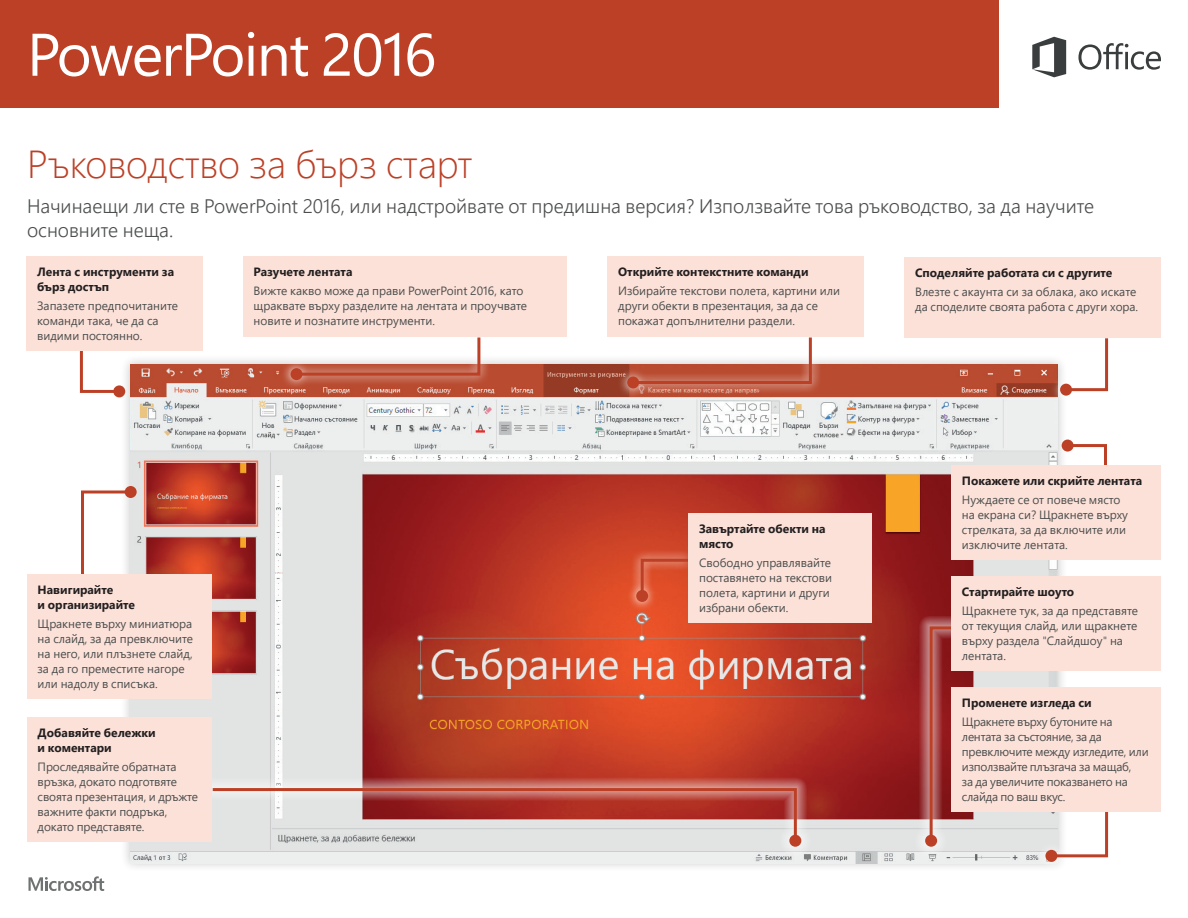
<style>
.page{position:relative;width:1188px;height:918px;background:#fff}
.page>*{position:absolute;margin:0;border:0;box-sizing:border-box;transform-origin:0 0}
.t1{font:60px "Segoe Pro";letter-spacing:-.025em;color:#fff}
.t2{font:300 39px "Segoe Pro";color:#bc4026}
.t3{font:300 19.5px/23.4px "Segoe Pro";color:#4c4e4e}
.t4{font:12px/15px "Segoe Pro";color:#4c4e4e}
.t5{font:700 12px/15px "Segoe Pro";color:#231f20}
.t6{font:12px/15px "Segoe Pro";letter-spacing:-.02em;color:#4c4e4e}
</style>
<div class="page">
<div style="left:0;top:0;width:999px;height:108px;background:#bc4026"></div>
<svg style="left:1078px;top:43px;width:83px;height:27px"></svg>
<svg style="left:1032px;top:37px;width:34px;height:40px"></svg>
<div style="left:120px;top:355px;width:947px;height:517px;background:#231f20;opacity:.25"></div>
<img style="left:130px;top:364px;width:928px;height:499px">
<svg style="left:915px;top:616px;width:73px;height:241px;background:#b87879"></svg>
<svg style="left:928px;top:625px;width:53px;height:219px;background:#ad5d5b"></svg>
<div style="left:925px;top:835px;width:12px;height:12px;background:#bc4026;border-radius:50%"></div>
<svg style="left:28px;top:876px;width:76px;height:15px"></svg>
<svg style="left:202px;top:778px;width:610px;height:79px;background:#d8bab7"></svg>
<svg style="left:210px;top:787px;width:588px;height:57px;background:#ca9995"></svg>
<div style="left:789px;top:835px;width:12px;height:12px;background:#bc4026;border-radius:50%"></div>
<svg style="left:79px;top:351px;width:43px;height:43px"></svg>
<div style="left:113px;top:385px;width:12px;height:12px;background:#bc4026;border-radius:50%"></div>
<svg style="left:281px;top:355px;width:209px;height:34px;background:#c1624b"></svg>
<svg style="left:294px;top:338px;width:188px;height:39px"></svg>
<div style="left:291px;top:368px;width:12px;height:12px;background:#bc4026;border-radius:50%"></div>
<svg style="left:1036px;top:812px;width:31px;height:59px"></svg>
<svg style="left:1048px;top:812px;width:61px;height:47px"></svg>
<div style="left:1045px;top:850px;width:12px;height:12px;background:#bc4026;border-radius:50%"></div>
<svg style="left:81px;top:489px;width:53px;height:85px"></svg>
<div style="left:125px;top:486px;width:12px;height:12px;background:#bc4026;border-radius:50%"></div>
<svg style="left:1065px;top:443px;width:42px;height:22px"></svg>
<div style="left:1062px;top:440px;width:12px;height:12px;background:#bc4026;border-radius:50%"></div>
<svg style="left:627px;top:549px;width:61px;height:62px;background:#de5633"></svg>
<svg style="left:639px;top:557px;width:49px;height:42px;background:#da5433"></svg>
<div style="left:636px;top:590px;width:12px;height:12px;background:#bc4026;border-radius:50%"></div>
<div style="left:27px;top:574px;width:185px;height:125px;background:#fce1d8"></div>
<div style="left:951px;top:576px;width:210px;height:95px;background:#fce1d8"></div>
<div style="left:951px;top:465px;width:210px;height:95px;background:#fce1d8"></div>
<div style="left:951px;top:687px;width:210px;height:125px;background:#fce1d8"></div>
<svg style="left:618px;top:355px;width:204px;height:43px;background:#c26e59"></svg>
<svg style="left:630px;top:338px;width:183px;height:48px"></svg>
<div style="left:627px;top:376px;width:12px;height:12px;background:#bc4026;border-radius:50%"></div>
<svg style="left:1051px;top:355px;width:18px;height:50px"></svg>
<svg style="left:1063px;top:338px;width:46px;height:55px"></svg>
<div style="left:1060px;top:384px;width:12px;height:12px;background:#bc4026;border-radius:50%"></div>
<div style="left:243px;top:256px;width:324px;height:82px;background:#fce1d8"></div>
<div style="left:26px;top:256px;width:177px;height:95px;background:#fce1d8"></div>
<div style="left:608px;top:256px;width:256px;height:82px;background:#fce1d8"></div>
<div style="left:904px;top:257px;width:257px;height:81px;background:#fce1d8"></div>
<div style="left:688px;top:514px;width:184px;height:109px;background:#fce1d8"></div>
<div style="left:27px;top:717px;width:185px;height:125px;background:#fce1d8"></div>
<h1 class="t1" style="left:27px;top:13px;width:411px">PowerPoint 2016</h1>
<h2 class="t2" style="left:27px;top:137px;width:447px">Ръководство за бърз старт</h2>
<h3 class="t3" style="left:27px;top:194px;width:1069px">Начинаещи ли сте в PowerPoint 2016, или надстройвате от предишна версия? Използвайте това ръководство, за да научите основните неща.</h3>
<p class="t5" style="left:37px;top:264px;width:139px">Лента с инструменти за бърз достъп</p>
<p class="t4" style="left:37px;top:298px;width:142px">Запазете предпочитаните команди така, че да са видими постоянно.</p>
<p class="t5" style="left:254px;top:264px;width:100px">Разучете лентата</p>
<p class="t4" style="left:254px;top:283px;width:275px">Вижте какво може да прави PowerPoint 2016, като щраквате върху разделите на лентата и проучвате новите и познатите инструменти.</p>
<p class="t5" style="left:38px;top:582px;width:99px">Навигирайте<br>и организирайте</p>
<p class="t4" style="left:38px;top:616px;width:157px">Щракнете върху миниатюра на слайд, за да превключите на него, или плъзнете слайд, за да го преместите нагоре или надолу в списъка.</p>
<p class="t5" style="left:38px;top:725px;width:120px">Добавяйте бележки и коментари</p>
<p class="t4" style="left:38px;top:759px;width:162px">Проследявайте обратната връзка, докато подготвяте своята презентация, и дръжте важните факти подръка, докато представяте.</p>
<p class="t5" style="left:618px;top:264px;width:192px">Открийте контекстните команди</p>
<p class="t4" style="left:618px;top:283px;width:223px">Избирайте текстови полета, картини или други обекти в презентация, за да се покажат допълнителни раздели.</p>
<p class="t5" style="left:699px;top:521px;width:128px">Завъртайте обекти на място</p>
<p class="t4" style="left:699px;top:555px;width:134px">Свободно управлявайте поставянето на текстови полета, картини и други избрани обекти.</p>
<p class="t5" style="left:915px;top:265px;width:199px">Споделяйте работата си с другите</p>
<p class="t4" style="left:915px;top:284px;width:224px">Влезте с акаунта си за облака, ако искате да споделите своята работа с други хора.</p>
<p class="t5" style="left:962px;top:473px;width:182px">Покажете или скрийте лентата</p>
<p class="t4" style="left:962px;top:492px;width:168px">Нуждаете се от повече място на екрана си? Щракнете върху стрелката, за да включите или изключите лентата.</p>
<p class="t5" style="left:962px;top:584px;width:114px">Стартирайте шоуто</p>
<p class="t4" style="left:962px;top:603px;width:178px">Щракнете тук, за да представяте от текущия слайд, или щракнете върху раздела "Слайдшоу" на лентата.</p>
<p class="t5" style="left:962px;top:695px;width:131px">Променете изгледа си</p>
<p class="t6" style="left:962px;top:714px;width:188px">Щракнете върху бутоните на лентата за състояние, за да превключите между изгледите, или използвайте плъзгача за мащаб,<br>за да увеличите показването на слайда по ваш вкус.</p>
</div>
